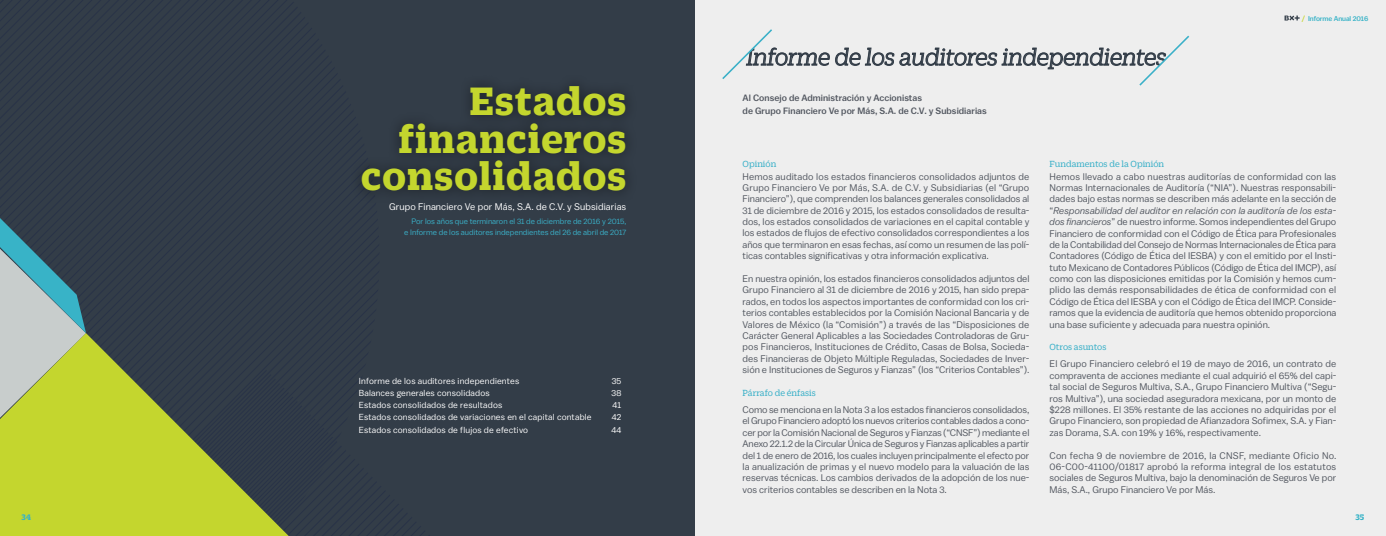
<style>
.page{position:relative;width:1386px;height:536px;background:#eee}
.page>*{position:absolute;margin:0;border:0;box-sizing:border-box;transform-origin:0 0}
.t1{font:700 42.88px/37.6px "Duplicate Slab";letter-spacing:.03em;color:#c4d62e;text-align:right}
.t2{font:italic 300 25.38px "Duplicate Slab";color:#333d48}
.t3{font:9.62px/11.4px "Balto";color:#51565f;text-align:justify}
.t4{font:9.62px "Duplicate Slab";color:#3ab0c8}
.t5{font:9.62px "Balto";letter-spacing:.01em;color:#fff}
.t6{font:500 9.19px/13.1px "Balto";letter-spacing:.005em;color:#51565f}
.t7{font:8.75px "Balto";letter-spacing:.02em;color:#fff}
.t8{font:700 8.75px "Duplicate Slab";color:#38b3c7}
.t9{font:7.88px/10.5px "Balto";color:#3ab0c8;text-align:right}
.t10{font:500 7px "Balto";letter-spacing:-.01em;color:#38b3c7}
.s1{color:#c4d62e}
.s2{font-style:italic}
</style>
<div class="page">
<div style="left:0;top:0;width:695px;height:536px;background:#333d48"></div>
<svg style="left:0;top:333px;width:288px;height:202px;fill:#c4d62e"></svg>
<svg style="left:0;top:218px;width:86px;height:199px"></svg>
<div style="left:349px;top:73px;width:289px;height:131px;background:#2d3640"></div>
<svg style="left:722px;top:29px;width:468px;height:57px"></svg>
<svg style="left:1285px;top:16px;width:15px;height:5px"></svg>
<h1 class="t1" style="left:361px;top:78px;width:267px">Estados financieros consolidados</h1>
<p class="t5" style="left:389px;top:201px;width:239px">Grupo Financiero Ve por Más, S.A. de C.V. y Subsidiarias</p>
<p class="t9" style="left:404px;top:216px;width:224px">Por los años que terminaron el 31 de diciembre de 2016 y 2015,<br>e Informe de los auditores independientes del 26 de abril de 2017</p>
<p class="t7" style="left:359px;top:375px;width:162px">Informe de los auditores independientes</p>
<p class="t7" style="left:612px;top:375px;width:11px">35</p>
<p class="t7" style="left:359px;top:387px;width:132px">Balances generales consolidados</p>
<p class="t7" style="left:612px;top:387px;width:11px">38</p>
<p class="t7" style="left:359px;top:399px;width:145px">Estados consolidados de resultados</p>
<p class="t7" style="left:613px;top:399px;width:10px">41</p>
<p class="t7" style="left:359px;top:412px;width:234px">Estados consolidados de variaciones en el capital contable</p>
<p class="t7" style="left:612px;top:412px;width:11px">42</p>
<p class="t7" style="left:359px;top:424px;width:171px">Estados consolidados de flujos de efectivo</p>
<p class="t7" style="left:612px;top:424px;width:11px">44</p>
<h2 class="t2" style="left:747px;top:41px;width:422px">Informe de los auditores independientes</h2>
<p class="t6" style="left:743px;top:90px;width:246px">Al Consejo de Administración y Accionistas<br>de Grupo Financiero Ve por Más, S.A. de C.V. y Subsidiarias</p>
<p class="t10" style="left:1302px;top:14px;width:68px"><span class="s1">/</span> Informe Anual 2016</p>
<p class="t4" style="left:743px;top:158px;width:35px">Opinión</p>
<p class="t3" style="left:743px;top:170px;width:288px">Hemos auditado los estados financieros consolidados adjuntos de Grupo Financiero Ve por Más, S.A. de C.V. y Subsidiarias (el “Grupo Financiero”), que comprenden los balances generales consolidados al 31 de diciembre de 2016 y 2015, los estados consolidados de resulta&shy;dos, los estados consolidados de variaciones en el capital contable y los estados de flujos de efectivo consolidados correspondientes a los años que terminaron en esas fechas, así como un resumen de las polí&shy;ticas contables significativas y otra información explicativa.</p>
<p class="t3" style="left:743px;top:272px;width:288px">En nuestra opinión, los estados financieros consolidados adjuntos del Grupo Financiero al 31 de diciembre de 2016 y 2015, han sido prepa&shy;rados, en todos los aspectos importantes de conformidad con los cri&shy;terios contables establecidos por la Comisión Nacional Bancaria y de Valores de México (la “Comisión”) a través de las “Disposiciones de Carácter General Aplicables a las Sociedades Controladoras de Gru&shy;pos Financieros, Instituciones de Crédito, Casas de Bolsa, Socieda&shy;des Financieras de Objeto Múltiple Reguladas, Sociedades de Inver&shy;sión e Instituciones de Seguros y Fianzas” (los “Criterios Contables”).</p>
<p class="t4" style="left:743px;top:386px;width:75px">Párrafo de énfasis</p>
<p class="t3" style="left:743px;top:403px;width:288px">Como se menciona en la Nota 3 a los estados financieros consolidados, el Grupo Financiero adoptó los nuevos criterios contables dados a cono&shy;cer por la Comisión Nacional de Seguros y Fianzas (“CNSF”) mediante el Anexo 22.1.2 de la Circular Única de Seguros y Fianzas aplicables a partir del 1 de enero de 2016, los cuales incluyen principalmente el efecto por la anualización de primas y el nuevo modelo para la valuación de las reservas técnicas. Los cambios derivados de la adopción de los nue&shy;vos criterios contables se describen en la Nota 3.</p>
<p class="t4" style="left:1050px;top:158px;width:116px">Fundamentos de la Opinión</p>
<p class="t3" style="left:1050px;top:170px;width:288px">Hemos llevado a cabo nuestras auditorías de conformidad con las Normas Internacionales de Auditoría (“NIA”). Nuestras responsabili&shy;dades bajo estas normas se describen más adelante en la sección de “<span class="s2">Responsabilidad del auditor en relación con la auditoría de los esta&shy;dos financieros</span>” de nuestro informe. Somos independientes del Grupo Financiero de conformidad con el Código de Ética para Profesionales de la Contabilidad del Consejo de Normas Internacionales de Ética para Contadores (Código de Ética del IESBA) y con el emitido por el Insti&shy;tuto Mexicano de Contadores Públicos (Código de Ética del IMCP), así como con las disposiciones emitidas por la Comisión y hemos cum&shy;plido las demás responsabilidades de ética de conformidad con el Código de Ética del IESBA y con el Código de Ética del IMCP. Conside&shy;ramos que la evidencia de auditoría que hemos obtenido proporciona una base suficiente y adecuada para nuestra opinión.</p>
<p class="t4" style="left:1050px;top:341px;width:58px">Otros asuntos</p>
<p class="t3" style="left:1050px;top:358px;width:288px">El Grupo Financiero celebró el 19 de mayo de 2016, un contrato de compraventa de acciones mediante el cual adquirió el 65% del capi&shy;tal social de Seguros Multiva, S.A., Grupo Financiero Multiva (“Segu&shy;ros Multiva”), una sociedad aseguradora mexicana, por un monto de $228 millones. El 35% restante de las acciones no adquiridas por el Grupo Financiero, son propiedad de Afianzadora Sofimex, S.A. y Fian&shy;zas Dorama, S.A. con 19% y 16%, respectivamente.</p>
<p class="t3" style="left:1050px;top:449px;width:288px">Con fecha 9 de noviembre de 2016, la CNSF, mediante Oficio No.<br>06-C00-41100/01817 aprobó la reforma integral de los estatutos sociales de Seguros Multiva, bajo la denominación de Seguros Ve por Más, S.A., Grupo Financiero Ve por Más.</p>
<p class="t8" style="left:22px;top:511px;width:11px">34</p>
<p class="t8" style="left:1355px;top:511px;width:10px">35</p>
</div>
